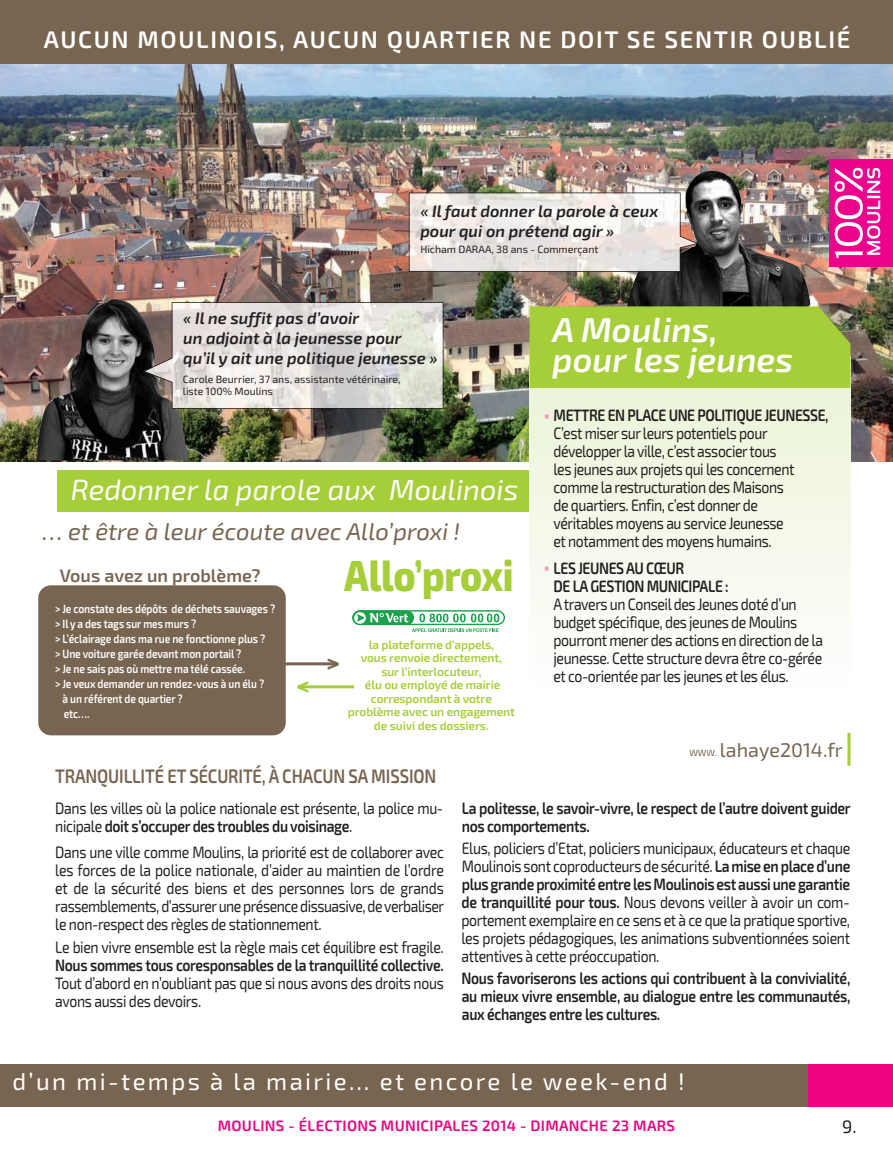
<style>
.page{position:relative;width:893px;height:1149px;background:#fff}
.page>*{position:absolute;margin:0;border:0;box-sizing:border-box;transform-origin:0 0}
.t1{font:800 43.5px "Exo 2";letter-spacing:-.01em;color:#a6ce39;scale:.85 1}
.t2{font:italic 600 34.5px/30px "Exo 2";color:#fff}
.t3{font:italic 29.1px "Exo 2";color:#fff}
.t4{font:600 26.4px "Exo 2";color:#a6ce39}
.t5{font:600 26.4px "Exo 2";color:#786551}
.t6{font:600 24px "Exo 2";letter-spacing:.07em;color:#fff}
.t7{font:24px "Exo 2";letter-spacing:.1em;color:#fff}
.t8{font:italic 24px "Exo 2";color:#786551}
.t9{font:19.8px "Exo 2";color:#786551}
.t10{font:600 19.5px "Exo 2";letter-spacing:-.01em;color:#786551;scale:.85 1}
.t11{font:600 18px "Exo 2";color:#786551}
.t12{font:18px "Exo 2";color:#231f20}
.t13{font:16.5px/18px "Exo 2";letter-spacing:-.03em;color:#231f20;scale:.85 1}
.t14{font:600 16.5px/18px "Exo 2";letter-spacing:-.025em;color:#231f20;scale:.85 1}
.t15{font:italic 600 16.5px/19.8px "Exo 2";color:#231f20}
.t16{font:600 15px "Exo 2";letter-spacing:.02em;color:#ed0280}
.t17{font:600 12px "Exo 2";letter-spacing:-.01em;color:#fff;scale:.85 1}
.t18{font:600 12px/13.5px "Exo 2";letter-spacing:-.01em;color:#a6ce39;text-align:center}
.t19{font:10.5px/12.6px "Exo 2";color:#231f20}
.s1{font-size:24px;color:#f499b9}
.s2{font-weight:600}
.s3{font-weight:400;font-size:24px;color:#f499b9}
.s4{font-size:9px}
</style>
<div class="page">
<div style="left:0;top:1063px;width:893px;height:43px;background:#786551"></div>
<div style="left:808px;top:1063px;width:85px;height:43px;background:#ed0280"></div>
<img style="left:0;top:64px;width:893px;height:397px">
<div style="left:0;top:0;width:893px;height:64px;background:#786551"></div>
<div style="left:829px;top:159px;width:64px;height:107px;background:#ed028c"></div>
<svg style="left:835px;top:168px;width:45px;height:90px"></svg>
<img style="left:38px;top:298px;width:151px;height:162px">
<svg style="left:143px;top:302px;width:300px;height:106px;background:#d5d2ce"></svg>
<img style="left:627px;top:171px;width:183px;height:135px">
<svg style="left:409px;top:192px;width:289px;height:80px"></svg>
<div style="left:57px;top:470px;width:485px;height:42px;background:#a6ce39"></div>
<div style="left:529px;top:357px;width:321px;height:330px;background:linear-gradient(to bottom,#eaf3d4,#fefefe)"></div>
<div style="left:529px;top:306px;width:321px;height:82px;background:#a6ce39"></div>
<div style="left:38px;top:585px;width:248px;height:150px;background:#786551;border-radius:13px"></div>
<hr style="left:285px;top:662px;width:51px;height:3px;background:#786551">
<hr style="left:299px;top:685px;width:55px;height:3px;background:#a6ce39">
<svg style="left:352px;top:610px;width:153px;height:22px"></svg>
<hr style="left:847px;top:732px;width:3px;height:33px;background:#a6ce39">
<h3 class="t6" style="left:44px;top:26px;width:808px">AUCUN MOULINOIS, AUCUN QUARTIER NE DOIT SE SENTIR OUBLIÉ</h3>
<p class="t15" style="left:420px;top:202px;width:240px">« Il faut donner la parole à ceux pour qui on prétend agir »</p>
<p class="t19" style="left:420px;top:243px;width:180px">Hicham DARAA, 38 ans - Commerçant</p>
<p class="t15" style="left:183px;top:309px;width:256px">« Il ne suffit pas d’avoir<br>un adjoint à la jeunesse pour<br>qu’il y ait une politique jeunesse »</p>
<p class="t19" style="left:183px;top:373px;width:219px">Carole Beurrier, 37 ans, assistante vétérinaire, liste 100% Moulins</p>
<h3 class="t3" style="left:71px;top:473px;width:449px">Redonner la parole aux Moulinois</h3>
<h3 class="t8" style="left:43px;top:517px;width:419px">… et être à leur écoute avec Allo’proxi !</h3>
<p class="t11" style="left:60px;top:564px;width:202px">Vous avez un problème?</p>
<p class="t17" style="left:55px;top:602px;width:260px">&gt; Je constate des dépôts de déchets sauvages ?</p>
<p class="t17" style="left:55px;top:617px;width:167px">&gt; Il y a des tags sur mes murs ?</p>
<p class="t17" style="left:55px;top:632px;width:249px">&gt; L’éclairage dans ma rue ne fonctionne plus ?</p>
<p class="t17" style="left:55px;top:647px;width:221px">&gt; Une voiture garée devant mon portail ?</p>
<p class="t17" style="left:55px;top:662px;width:225px">&gt; Je ne sais pas où mettre ma télé cassée.</p>
<p class="t17" style="left:55px;top:677px;width:247px">&gt; Je veux demander un rendez-vous à un élu ?</p>
<p class="t17" style="left:63px;top:692px;width:143px">à un référent de quartier ?</p>
<p class="t17" style="left:64px;top:707px;width:32px">etc….</p>
<h3 class="t4" style="left:310px;top:703px;width:15px;rotate:-180deg">&gt;</h3>
<h1 class="t1" style="left:344px;top:549px;width:201px">Allo’proxi</h1>
<h3 class="t5" style="left:326px;top:646px;width:15px">&gt;</h3>
<p class="t18" style="left:348px;top:638px;width:169px">la plateforme d’appels,<br>vous renvoie directement,<br>sur l’interlocuteur,<br>élu ou employé de mairie correspondant à votre problème avec un engagement de suivi des dossiers.</p>
<p class="t10" style="left:55px;top:764px;width:450px">TRANQUILLITÉ ET SÉCURITÉ, À CHACUN SA MISSION</p>
<h2 class="t2" style="left:553px;top:315px;width:242px">A Moulins, pour les jeunes</h2>
<p class="t13" style="left:553px;top:406px;width:325px;text-indent:-10px"><span class="s1">•</span> <span class="s2">METTRE EN PLACE UNE POLITIQUE JEUNESSE, </span>C’est miser sur leurs potentiels pour développer la ville, c’est associer tous<br>les jeunes aux projets qui les concernent comme la restructuration des Maisons<br>de quartiers. Enfin, c’est donner de<br>véritables moyens au service Jeunesse<br>et notamment des moyens humains.</p>
<p class="t14" style="left:553px;top:559px;width:208px;text-indent:-10px"><span class="s3">•</span> LES JEUNES AU CŒUR<br>DE LA GESTION MUNICIPALE :</p>
<p class="t13" style="left:553px;top:595px;width:319px">A travers un Conseil des Jeunes doté d’un budget spécifique, des jeunes de Moulins pourront mener des actions en direction de la jeunesse. Cette structure devra être co-gérée et co-orientée par les jeunes et les élus.</p>
<p class="t9" style="left:689px;top:738px;width:155px"><span class="s4">WWW.</span> lahaye2014.fr</p>
<p class="t13" style="left:55px;top:799px;width:458px">Dans les villes où la police nationale est présente, la police mu&shy;nicipale <span class="s2">doit s’occuper des troubles du voisinage</span>.</p>
<p class="t13" style="left:55px;top:843px;width:459px;text-align:justify">Dans une ville comme Moulins, la priorité est de collaborer avec les forces de la police nationale, d’aider au maintien de l’ordre et de la sécurité des biens et des personnes lors de grands rassemblements, d’assurer une présence dissuasive, de verbaliser le non-respect des règles de stationnement.</p>
<p class="t13" style="left:55px;top:937px;width:459px">Le bien vivre ensemble est la règle mais cet équilibre est fragile.</p>
<p class="t14" style="left:55px;top:955px;width:459px">Nous sommes tous coresponsables de la tranquillité collective.</p>
<p class="t13" style="left:55px;top:973px;width:459px">Tout d’abord en n’oubliant pas que si nous avons des droits nous avons aussi des devoirs.</p>
<p class="t14" style="left:462px;top:799px;width:459px">La politesse, le savoir-vivre, le respect de l’autre doivent guider nos comportements.</p>
<p class="t13" style="left:461px;top:839px;width:459px;text-align:justify">Elus, policiers d’Etat, policiers municipaux, éducateurs et chaque Moulinois sont coproducteurs de sécurité. <span class="s2">La mise en place d’une plus grande proximité entre les Moulinois est aussi une garantie de tranquillité pour tous.</span> Nous devons veiller à avoir un com&shy;portement exemplaire en ce sens et à ce que la pratique sportive, les projets pédagogiques, les animations subventionnées soient attentives à cette préoccupation.</p>
<p class="t14" style="left:461px;top:969px;width:459px;text-align:justify">Nous favoriserons les actions qui contribuent à la convivialité, au mieux vivre ensemble, au dialogue entre les communautés, aux échanges entre les cultures.</p>
<h3 class="t7" style="left:13px;top:1067px;width:674px">d’un mi-temps à la mairie… et encore le week-end !</h3>
<p class="t16" style="left:218px;top:1116px;width:459px">MOULINS - ÉLECTIONS MUNICIPALES 2014 - DIMANCHE 23 MARS</p>
<p class="t12" style="left:842px;top:1115px;width:16px">9.</p>
</div>
